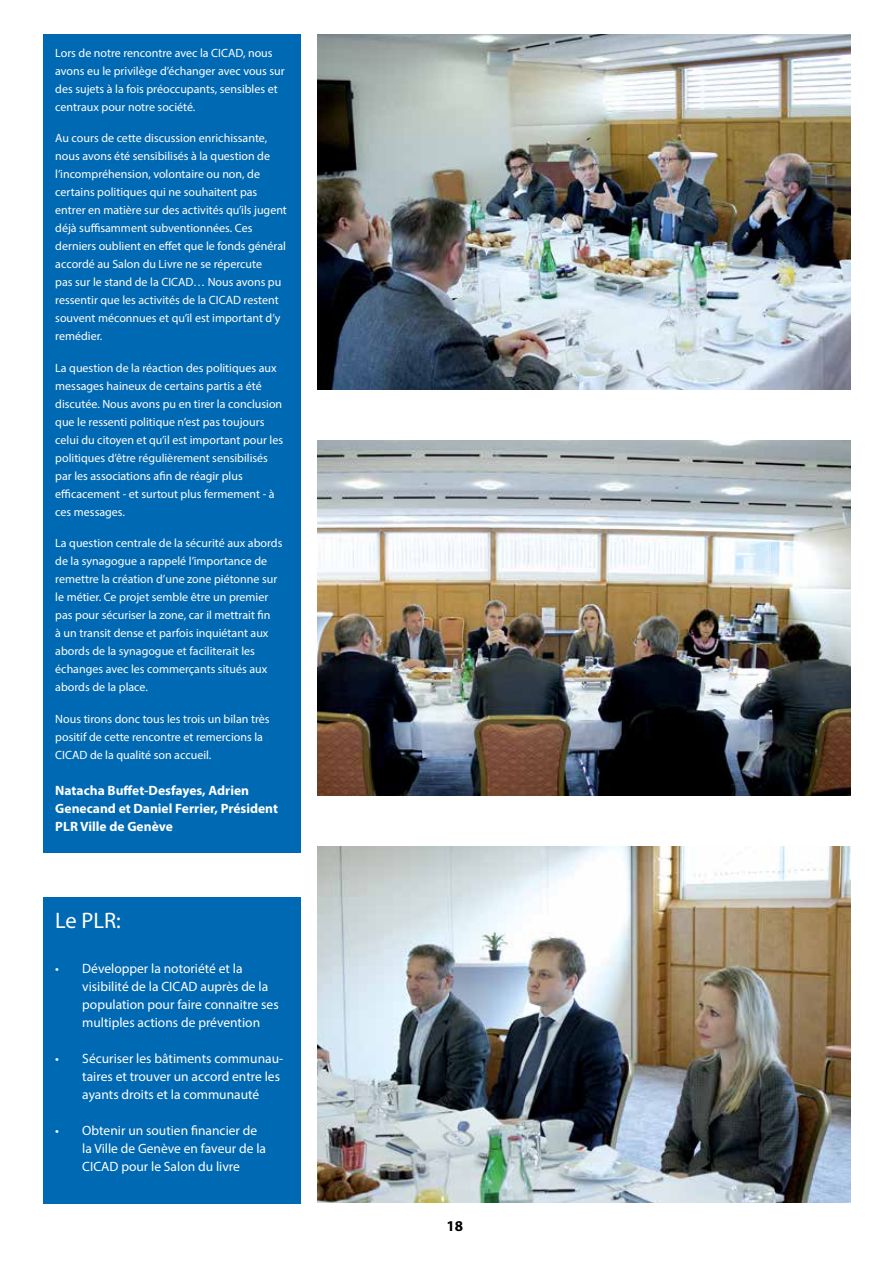
<style>
.page{position:relative;width:893px;height:1263px;background:#fff}
.page>*{position:absolute;margin:0;border:0;box-sizing:border-box;transform-origin:0 0}
.t1{font:22.5px "Myriad Pro";color:#fff}
.t2{font:700 15px "Myriad Pro";color:#000}
.t3{font:13.5px/18px "Myriad Pro";color:#fff}
.t4{font:700 13.5px/18px "Myriad Pro";color:#fff}
.t5{font:12px/18px "Myriad Pro";color:#fff}
</style>
<div class="page">
<div style="left:43px;top:898px;width:257px;height:306px;background:#0069b4"></div>
<div style="left:43px;top:34px;width:257px;height:819px;background:#0069b4"></div>
<img style="left:317px;top:34px;width:533px;height:355px">
<img style="left:317px;top:440px;width:533px;height:356px">
<img style="left:317px;top:847px;width:533px;height:355px">
<p class="t5" style="left:55px;top:43px;width:231px">Lors de notre rencontre avec la CICAD, nous avons eu le privilège d’échanger avec vous sur des sujets à la fois préoccupants, sensibles et centraux pour notre société.</p>
<p class="t5" style="left:55px;top:129px;width:233px">Au cours de cette discussion enrichissante, nous avons été sensibilisés à la question de l’incompréhension, volontaire ou non, de certains politiques qui ne souhaitent pas entrer en matière sur des activités qu’ils jugent déjà suffisamment subventionnées. Ces derniers oublient en effet que le fonds général accordé au Salon du Livre ne se répercute<br>pas sur le stand de la CICAD… Nous avons pu ressentir que les activités de la CICAD restent souvent méconnues et qu’il est important d’y remédier.</p>
<p class="t5" style="left:55px;top:358px;width:229px">La question de la réaction des politiques aux messages haineux de certains partis a été discutée. Nous avons pu en tirer la conclusion que le ressenti politique n’est pas toujours celui du citoyen et qu’il est important pour les politiques d’être régulièrement sensibilisés par les associations afin de réagir plus efficacement - et surtout plus fermement - à ces messages.</p>
<p class="t5" style="left:55px;top:534px;width:229px">La question centrale de la sécurité aux abords de la synagogue a rappelé l’importance de remettre la création d’une zone piétonne sur le métier. Ce projet semble être un premier pas pour sécuriser la zone, car il mettrait fin<br>à un transit dense et parfois inquiétant aux abords de la synagogue et faciliterait les échanges avec les commerçants situés aux abords de la place.</p>
<p class="t5" style="left:55px;top:709px;width:216px">Nous tirons donc tous les trois un bilan très positif de cette rencontre et remercions la<br>CICAD de la qualité son accueil.</p>
<p class="t4" style="left:55px;top:781px;width:224px">Natacha Buffet-Desfayes, Adrien<br>Genecand et Daniel Ferrier, Président<br>PLR Ville de Genève</p>
<h1 class="t1" style="left:55px;top:906px;width:67px">Le PLR:</h1>
<p class="t3" style="left:82px;top:959px;width:198px;text-indent:-27px">• Développer la notoriété et la visibilité de la CICAD auprès de la population pour faire connaitre ses multiples actions de prévention</p>
<p class="t3" style="left:82px;top:1049px;width:202px;text-indent:-27px">• Sécuriser les bâtiments communau&shy;taires et trouver un accord entre les ayants droits et la communauté</p>
<p class="t3" style="left:82px;top:1121px;width:185px;text-indent:-27px">• Obtenir un soutien financier de la Ville de Genève en faveur de la<br>CICAD pour le Salon du livre</p>
<p class="t2" style="left:446px;top:1216px;width:18px">18</p>
</div>
